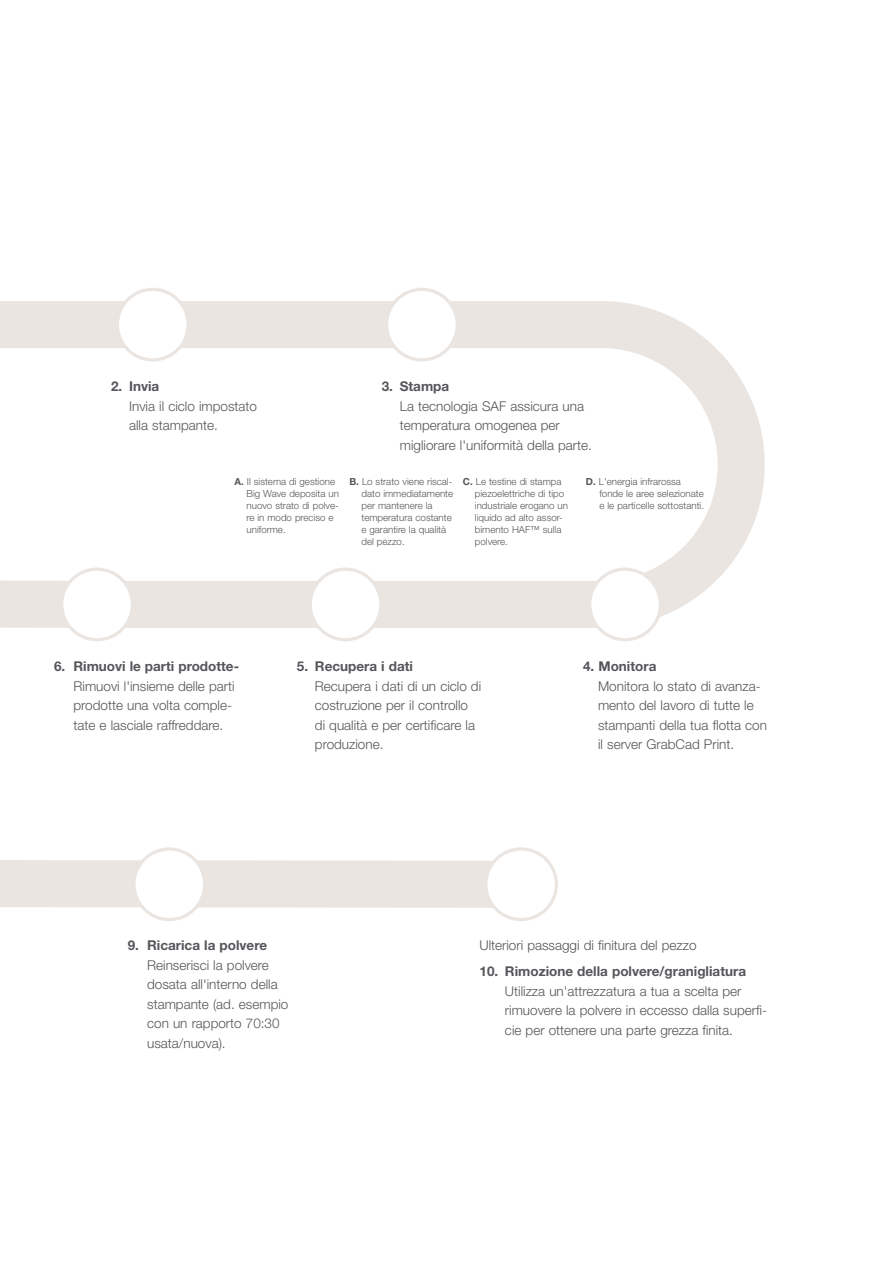
<style>
.page{position:relative;width:893px;height:1263px;background:#fff}
.page>*{position:absolute;margin:0;border:0;box-sizing:border-box;transform-origin:0 0}
.t1{font:300 13.5px/19.5px "Helvetica Neue LT Std";color:#55565a}
.t2{font:700 13.5px "Helvetica Neue LT Std";color:#55565a}
.t3{font:300 9.75px/12px "Helvetica Neue LT Std";color:#55565a}
.s1{font-weight:700}
</style>
<div class="page">
<svg style="left:0;top:301px;width:765px;height:607px"></svg>
<div style="left:116px;top:288px;width:74px;height:73px;background:#eae5e1;border-radius:50%"></div>
<div style="left:119px;top:291px;width:67px;height:67px;background:#fff;border-radius:50%"></div>
<div style="left:385px;top:288px;width:74px;height:73px;background:#eae5e1;border-radius:50%"></div>
<div style="left:388px;top:291px;width:68px;height:67px;background:#fff;border-radius:50%"></div>
<div style="left:588px;top:568px;width:74px;height:73px;background:#eae5e1;border-radius:50%"></div>
<div style="left:591px;top:571px;width:68px;height:67px;background:#fff;border-radius:50%"></div>
<div style="left:309px;top:568px;width:73px;height:73px;background:#eae5e1;border-radius:50%"></div>
<div style="left:312px;top:571px;width:67px;height:67px;background:#fff;border-radius:50%"></div>
<div style="left:60px;top:568px;width:74px;height:73px;background:#eae5e1;border-radius:50%"></div>
<div style="left:63px;top:571px;width:68px;height:67px;background:#fff;border-radius:50%"></div>
<div style="left:132px;top:847px;width:74px;height:74px;background:#eae5e1;border-radius:50%"></div>
<div style="left:136px;top:851px;width:67px;height:67px;background:#fff;border-radius:50%"></div>
<div style="left:484px;top:847px;width:74px;height:74px;background:#eae5e1;border-radius:50%"></div>
<div style="left:487px;top:851px;width:68px;height:67px;background:#fff;border-radius:50%"></div>
<p class="t2" style="left:111px;top:382px;width:50px">2. Invia</p>
<p class="t1" style="left:129px;top:398px;width:129px">Invia il ciclo impostato alla stampante.</p>
<p class="t3" style="left:247px;top:476px;width:94px;text-indent:-12px"><span class="s1">A.</span> Il sistema di gestione<br>Big Wave deposita un nuovo strato di polve&shy;re in modo preciso e uniforme.</p>
<p class="t2" style="left:382px;top:382px;width:69px">3. Stampa</p>
<p class="t1" style="left:400px;top:398px;width:194px">La tecnologia SAF assicura una temperatura omogenea per migliorare l'uniformità della parte.</p>
<p class="t3" style="left:361px;top:476px;width:93px;text-indent:-12px"><span class="s1">B.</span> Lo strato viene riscal&shy;dato immediatamente per mantenere la temperatura costante e garantire la qualità del pezzo.</p>
<p class="t3" style="left:475px;top:476px;width:95px;text-indent:-12px"><span class="s1">C.</span> Le testine di stampa piezoelettriche di tipo industriale erogano un liquido ad alto assor&shy;bimento HAF™ sulla polvere.</p>
<p class="t3" style="left:599px;top:476px;width:106px;text-indent:-13px"><span class="s1">D.</span> L'energia infrarossa fonde le aree selezionate e le particelle sottostanti.</p>
<p class="t2" style="left:54px;top:661px;width:187px">6. Rimuovi le parti prodotte-</p>
<p class="t1" style="left:73px;top:677px;width:163px">Rimuovi l'insieme delle parti prodotte una volta comple&shy;tate e lasciale raffreddare.</p>
<p class="t2" style="left:297px;top:661px;width:118px">5. Recupera i dati</p>
<p class="t1" style="left:315px;top:677px;width:168px">Recupera i dati di un ciclo di costruzione per il controllo di qualità e per certificare la produzione.</p>
<p class="t2" style="left:583px;top:661px;width:75px">4. Monitora</p>
<p class="t1" style="left:598px;top:677px;width:170px">Monitora lo stato di avanza&shy;mento del lavoro di tutte le stampanti della tua flotta con il server GrabCad Print.</p>
<p class="t2" style="left:128px;top:941px;width:141px">9. Ricarica la polvere</p>
<p class="t1" style="left:147px;top:956px;width:143px">Reinserisci la polvere dosata all'interno della stampante (ad. esempio con un rapporto 70:30 usata/nuova).</p>
<p class="t1" style="left:479px;top:937px;width:219px">Ulteriori passaggi di finitura del pezzo</p>
<p class="t2" style="left:479px;top:967px;width:268px">10. Rimozione della polvere/granigliatura</p>
<p class="t1" style="left:505px;top:982px;width:263px">Utilizza un'attrezzatura a tua a scelta per rimuovere la polvere in eccesso dalla superfi&shy;cie per ottenere una parte grezza finita.</p>
</div>
